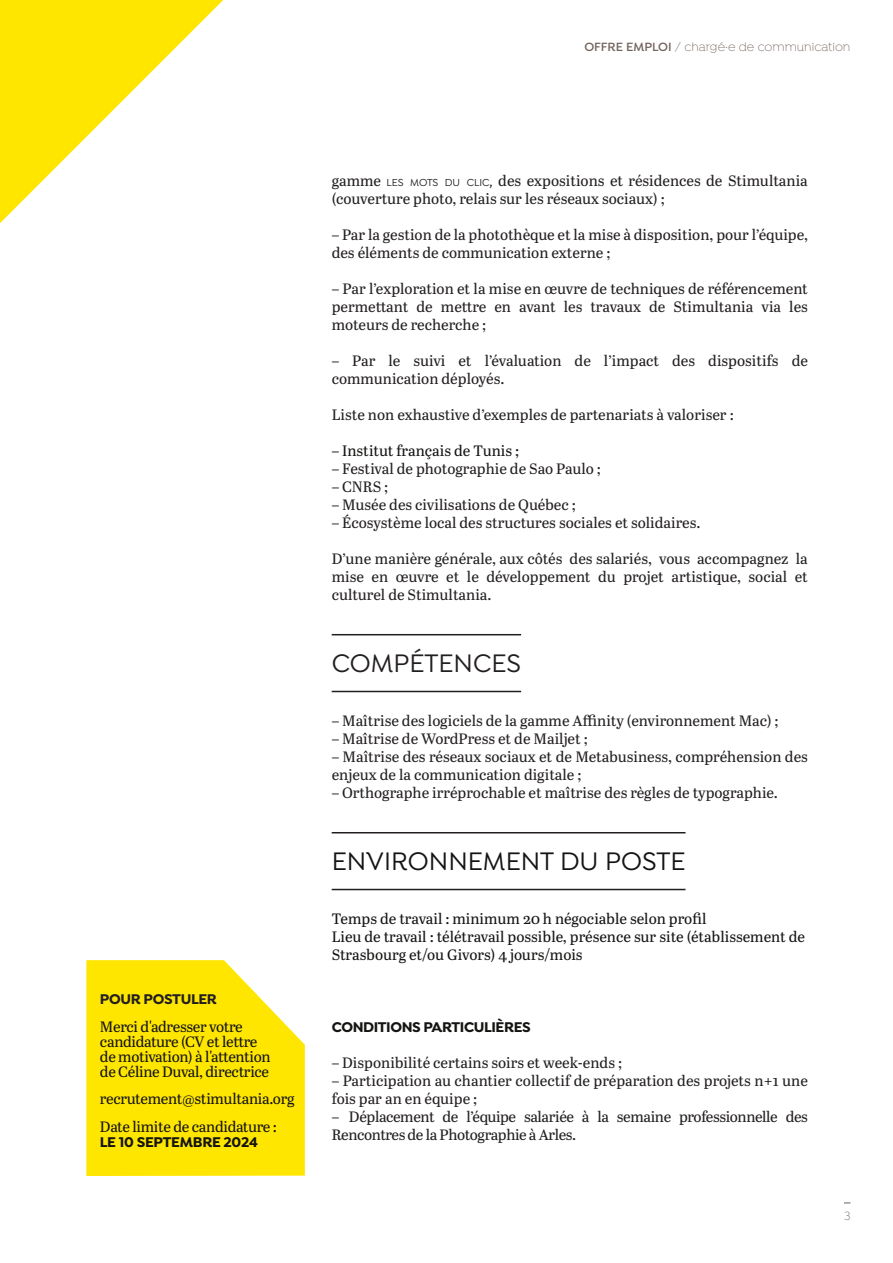
<style>
.page{position:relative;width:893px;height:1263px;background:#fff}
.page>*{position:absolute;margin:0;border:0;box-sizing:border-box;transform-origin:0 0}
.t1{font:500 27px "Isidora";color:#141413}
.t2{font:500 27px "Isidora";color:#231f20}
.t3{font:15px/18px "Abril Text";color:#231f20}
.t4{font:15px/18px "Abril Text";color:#141413}
.t5{font:15px/15px "Abril Text";letter-spacing:-.02em;color:#141413}
.t6{font:15px/18px "Abril Text";letter-spacing:-.025em;color:#231f20}
.t7{font:700 15px "Isidora";letter-spacing:-.025em;color:#141413}
.t8{font:700 15px "Isidora";letter-spacing:-.02em;color:#231f20}
.t9{font:300 12.75px "Isidora";color:#72635d}
.s1{font-weight:600}
.s2{font-family:"Isidora";font-weight:500;font-size:10.8px}
.s3{font-family:"Isidora";font-weight:500;font-size:14.25px}
</style>
<div class="page">
<svg style="left:0;top:0;width:223px;height:223px"></svg>
<hr style="left:332px;top:634px;width:189px;height:1px;background:#231f20">
<hr style="left:332px;top:691px;width:189px;height:1px;background:#231f20">
<hr style="left:332px;top:832px;width:353px;height:1px;background:#231f20">
<hr style="left:332px;top:889px;width:353px;height:1px;background:#231f20">
<svg style="left:86px;top:960px;width:219px;height:216px;background:#ffe712"></svg>
<p class="t9" style="left:584px;top:41px;width:268px"><span class="s1">OFFRE EMPLOI</span> / chargé·e de communication</p>
<p class="t8" style="left:100px;top:992px;width:119px">POUR POSTULER</p>
<p class="t5" style="left:100px;top:1020px;width:172px">Merci d'adresser votre candidature (CV et lettre de motivation) à l'attention de Céline Duval, directrice</p>
<p class="t5" style="left:100px;top:1086px;width:196px;line-height:27.8px">recrutement@stimultania.org<br>Date limite de candidature :</p>
<p class="t7" style="left:100px;top:1135px;width:159px">LE 10 SEPTEMBRE 2024</p>
<p class="t3" style="left:332px;top:172px;width:478px">gamme <span class="s2">LES MOTS DU CLIC</span><span class="s3">,</span> des expositions et résidences de Stimultania (couverture photo, relais sur les réseaux sociaux) ;</p>
<p class="t3" style="left:332px;top:226px;width:478px">– Par la gestion de la photothèque et la mise à disposition, pour l’équipe, des éléments de communication externe ;</p>
<p class="t3" style="left:332px;top:280px;width:478px;text-align:justify">– Par l’exploration et la mise en œuvre de techniques de référencement permettant de mettre en avant les travaux de Stimultania via les moteurs de recherche ;</p>
<p class="t3" style="left:332px;top:352px;width:478px">– Par le suivi et l’évaluation de l’impact des dispositifs de communication déployés.</p>
<p class="t3" style="left:332px;top:406px;width:404px">Liste non exhaustive d’exemples de partenariats à valoriser :</p>
<p class="t4" style="left:332px;top:442px;width:189px">– Institut français de Tunis ;</p>
<p class="t3" style="left:332px;top:460px;width:271px">– Festival de photographie de Sao Paulo ;</p>
<p class="t3" style="left:332px;top:478px;width:58px">– CNRS ;</p>
<p class="t3" style="left:332px;top:496px;width:246px">– Musée des civilisations de Québec ;</p>
<p class="t3" style="left:332px;top:514px;width:370px">– Écosystème local des structures sociales et solidaires.</p>
<p class="t3" style="left:332px;top:550px;width:478px;text-align:justify">D’une manière générale, aux côtés des salariés, vous accompagnez la mise en œuvre et le développement du projet artistique, social et culturel de Stimultania.</p>
<h1 class="t2" style="left:332px;top:650px;width:191px">COMPÉTENCES</h1>
<p class="t3" style="left:332px;top:712px;width:448px">– Maîtrise des logiciels de la gamme Affinity (environnement Mac) ;</p>
<p class="t3" style="left:332px;top:730px;width:257px">– Maîtrise de WordPress et de Mailjet ;</p>
<p class="t3" style="left:332px;top:748px;width:478px">– Maîtrise des réseaux sociaux et de Metabusiness, compréhension des enjeux de la communication digitale ;</p>
<p class="t3" style="left:332px;top:784px;width:448px">– Orthographe irréprochable et maîtrise des règles de typographie.</p>
<h1 class="t1" style="left:332px;top:848px;width:355px">ENVIRONNEMENT DU POSTE</h1>
<p class="t4" style="left:332px;top:910px;width:475px">Temps de travail : minimum 20 h négociable selon profil<br>Lieu de travail : télétravail possible, présence sur site (établissement de<br>Strasbourg et/ou Givors) 4 jours/mois</p>
<p class="t7" style="left:332px;top:1020px;width:201px">CONDITIONS PARTICULIÈRES</p>
<p class="t3" style="left:332px;top:1054px;width:292px">– Disponibilité certains soirs et week-ends ;</p>
<p class="t3" style="left:332px;top:1072px;width:478px">– Participation au chantier collectif de préparation des projets n+1 une fois par an en équipe ;</p>
<p class="t6" style="left:332px;top:1108px;width:478px">– Déplacement de l’équipe salariée à la semaine professionnelle des<br>Rencontres de la Photographie à Arles.</p>
<p class="t9" style="left:844px;top:1210px;width:8px">3</p>
</div>
